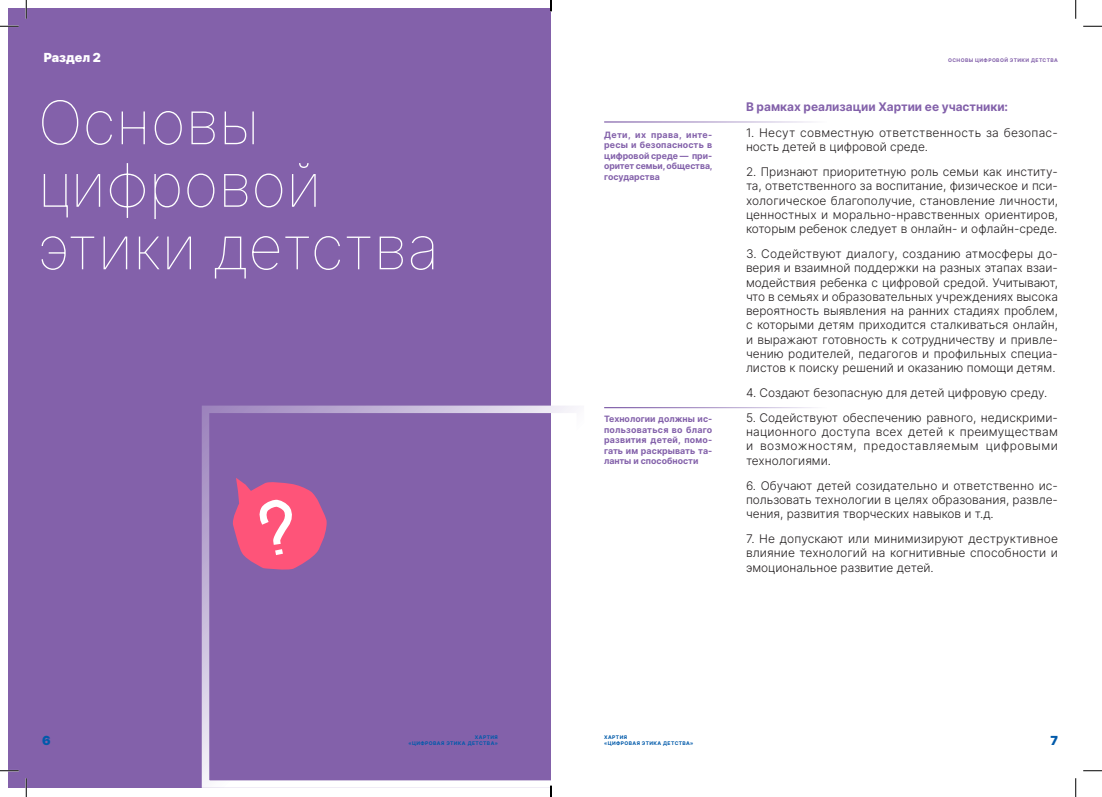
<style>
.page{position:relative;width:1102px;height:797px;background:#fff}
.page>*{position:absolute;margin:0;border:0;box-sizing:border-box;transform-origin:0 0}
.Subline_15{font:100 60px/62.5px "Inter";color:#fff}
.t1{font:900 12.5px "Inter";color:#fff}
.t2{font:900 12.5px "Inter";color:#015aaa}
.Simple_9_5{font:300 11.88px/14.2px "Inter";color:#231f20;text-align:justify}
.Bold_12{font:700 11.88px "Inter";color:#8361aa}
.Bold_12-2{font:700 8.75px/10.5px "Inter";letter-spacing:.005em;color:#8361aa;text-align:justify}
.Bold_7{font:700 8.75px/10.5px "Inter";color:#8361aa;text-align:justify}
.t3{font:700 5px/6px "Inter";letter-spacing:.08em;color:#015aaa;text-align:right}
.t4{font:700 5px "Inter";letter-spacing:.08em;color:#8361aa}
</style>
<div class="page">
<div style="left:9px;top:9px;width:542px;height:779px;background:#8361aa"></div>
<div style="left:202px;top:405px;width:382px;height:382px;border:8px solid #fff"></div>
<svg style="left:232px;top:478px;width:95px;height:92px"></svg>
<svg style="left:0;top:25px;width:19px;height:2px"></svg>
<svg style="left:1083px;top:25px;width:18px;height:2px"></svg>
<svg style="left:0;top:770px;width:19px;height:1px"></svg>
<svg style="left:1083px;top:770px;width:18px;height:1px"></svg>
<svg style="left:25px;top:0;width:2px;height:19px"></svg>
<svg style="left:25px;top:778px;width:2px;height:19px"></svg>
<svg style="left:1075px;top:0;width:1px;height:19px"></svg>
<svg style="left:1075px;top:778px;width:1px;height:19px"></svg>
<svg style="left:550px;top:785px;width:1px;height:12px"></svg>
<p class="t1" style="left:44px;top:48px;width:58px">Раздел 2</p>
<p class="t4" style="left:948px;top:56px;width:111px">ОСНОВЫ ЦИФРОВОЙ ЭТИКИ ДЕТСТВА</p>
<p class="Subline_15" style="left:38px;top:90px;width:403px">Основы цифровой этики детства</p>
<p class="Bold_7" style="left:604px;top:129px;width:110px">Дети, их права, инте&shy;ресы и безопасность в цифровой среде — при&shy;оритет семьи, общества, государства</p>
<p class="Bold_12-2" style="left:604px;top:413px;width:110px">Технологии должны ис&shy;пользоваться во благо развития детей, помо&shy;гать им раскрывать та&shy;ланты и способности</p>
<p class="Bold_12" style="left:746px;top:98px;width:264px">В рамках реализации Хартии ее участники:</p>
<p class="Simple_9_5" style="left:746px;top:125px;width:313px">1. Несут совместную ответственность за безопас&shy;ность детей в цифровой среде.</p>
<p class="Simple_9_5" style="left:746px;top:164px;width:313px">2. Признают приоритетную роль семьи как институ&shy;та, ответственного за воспитание, физическое и пси&shy;хологическое благополучие, становление личности, ценностных и морально-нравственных ориентиров, которым ребенок следует в онлайн- и офлайн-среде.</p>
<p class="Simple_9_5" style="left:746px;top:246px;width:313px">3. Содействуют диалогу, созданию атмосферы до&shy;верия и взаимной поддержки на разных этапах взаи&shy;модействия ребенка с цифровой средой. Учитывают, что в семьях и образовательных учреждениях высока вероятность выявления на ранних стадиях проблем, с которыми детям приходится сталкиваться онлайн, и выражают готовность к сотрудничеству и привле&shy;чению родителей, педагогов и профильных специа&shy;листов к поиску решений и оказанию помощи детям.</p>
<p class="Simple_9_5" style="left:746px;top:385px;width:303px">4. Создают безопасную для детей цифровую среду.</p>
<p class="Simple_9_5" style="left:746px;top:410px;width:313px">5. Содействуют обеспечению равного, недискрими&shy;национного доступа всех детей к преимуществам и возможностям, предоставляемым цифровыми технологиями.</p>
<p class="Simple_9_5" style="left:746px;top:478px;width:313px">6. Обучают детей созидательно и ответственно ис&shy;пользовать технологии в целях образования, развле&shy;чения, развития творческих навыков и т.д.</p>
<p class="Simple_9_5" style="left:746px;top:531px;width:313px">7. Не допускают или минимизируют деструктивное влияние технологий на когнитивные способности и эмоциональное развитие детей.</p>
<p class="t2" style="left:42px;top:731px;width:10px">6</p>
<p class="t3" style="left:408px;top:734px;width:91px">ХАРТИЯ<br>«ЦИФРОВАЯ ЭТИКА ДЕТСТВА»</p>
<p class="t3" style="left:604px;top:734px;width:91px;text-align:left">ХАРТИЯ<br>«ЦИФРОВАЯ ЭТИКА ДЕТСТВА»</p>
<p class="t2" style="left:1050px;top:731px;width:9px">7</p>
</div>
